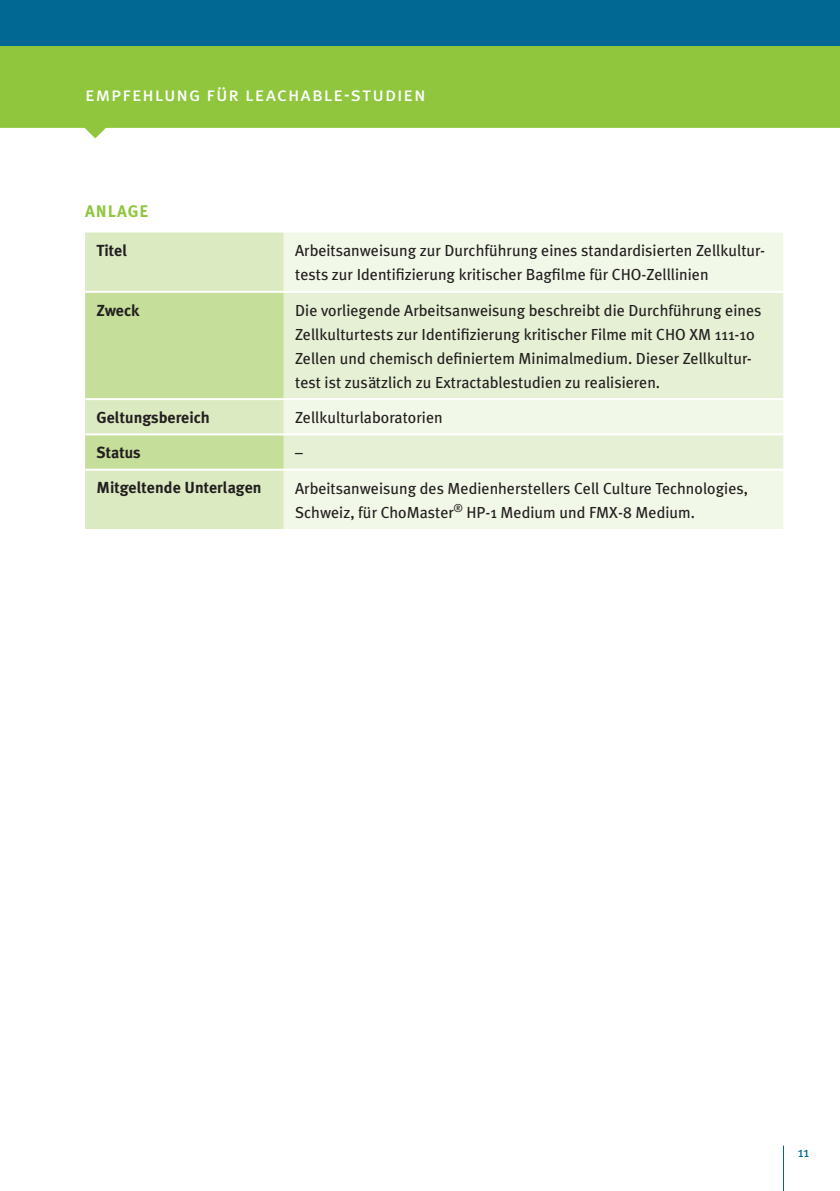
<style>
.page{position:relative;width:840px;height:1191px;background:#fff}
.page>*{position:absolute;margin:0;border:0;box-sizing:border-box;transform-origin:0 0}
.t1{font:20px "Meta Plus Book Caps";letter-spacing:.05em;color:#fff}
.t2{font:16.8px "Meta Plus Bold Caps";letter-spacing:.055em;color:#8fc63e}
.t3{font:16px/24px "Meta Plus";color:#231f20}
.t4{font:700 16px "Meta Plus";color:#231f20}
.t5{font:14px "Meta Plus";color:#006893}
</style>
<div class="page">
<svg style="left:1px;top:45px;width:838px;height:93px;background:#99cb53"></svg>
<svg style="left:0;top:45px;width:1px;height:83px"></svg>
<div style="left:0;top:0;width:839px;height:45px;background:#006893"></div>
<hr style="left:782px;top:1145px;width:1px;height:46px;background:#006893">
<div style="left:85px;top:232px;width:198px;height:297px;background:#dbeac1"></div>
<div style="left:283px;top:232px;width:499px;height:297px;background:#f2f8e8"></div>
<svg style="left:85px;top:293px;width:198px;height:176px;background:#c9e1a2"></svg>
<svg style="left:283px;top:293px;width:499px;height:176px;background:#e7f1d7"></svg>
<hr style="left:85px;top:291px;width:198px;height:2px;background:#fff">
<hr style="left:283px;top:291px;width:499px;height:2px;background:#fff">
<hr style="left:85px;top:398px;width:198px;height:2px;background:#fff">
<hr style="left:283px;top:398px;width:499px;height:2px;background:#fff">
<hr style="left:85px;top:433px;width:198px;height:2px;background:#fff">
<hr style="left:283px;top:433px;width:499px;height:2px;background:#fff">
<hr style="left:85px;top:469px;width:198px;height:2px;background:#fff">
<hr style="left:283px;top:469px;width:499px;height:2px;background:#fff">
<p class="t1" style="left:85px;top:82px;width:342px">empfehlung für leachable-studien</p>
<p class="t2" style="left:85px;top:201px;width:65px">ANLAGE</p>
<p class="t4" style="left:96px;top:241px;width:32px">Titel</p>
<p class="t3" style="left:295px;top:239px;width:471px">Arbeitsanweisung zur Durchführung eines standardisierten Zellkultur&shy;tests zur Identifizierung kritischer Bagfilme für CHO-Zelllinien</p>
<p class="t4" style="left:96px;top:301px;width:45px">Zweck</p>
<p class="t3" style="left:295px;top:298px;width:467px">Die vorliegende Arbeitsanweisung beschreibt die Durchführung eines Zellkulturtests zur Identifizierung kritischer Filme mit CHO XM 111-10<br>Zellen und chemisch definiertem Minimalmedium. Dieser Zellkultur&shy;test ist zusätzlich zu Extractablestudien zu realisieren.</p>
<p class="t4" style="left:96px;top:408px;width:115px">Geltungsbereich</p>
<p class="t3" style="left:295px;top:405px;width:149px">Zellkulturlaboratorien</p>
<p class="t4" style="left:96px;top:443px;width:46px">Status</p>
<p class="t3" style="left:295px;top:440px;width:9px">–</p>
<p class="t4" style="left:96px;top:478px;width:166px">Mitgeltende Unterlagen</p>
<p class="t3" style="left:295px;top:476px;width:454px">Arbeitsanweisung des Medienherstellers Cell Culture Technologies,<br>Schweiz, für ChoMaster<sup>®</sup> HP-1 Medium und FMX-8 Medium.</p>
<p class="t5" style="left:797px;top:1143px;width:13px">11</p>
</div>
